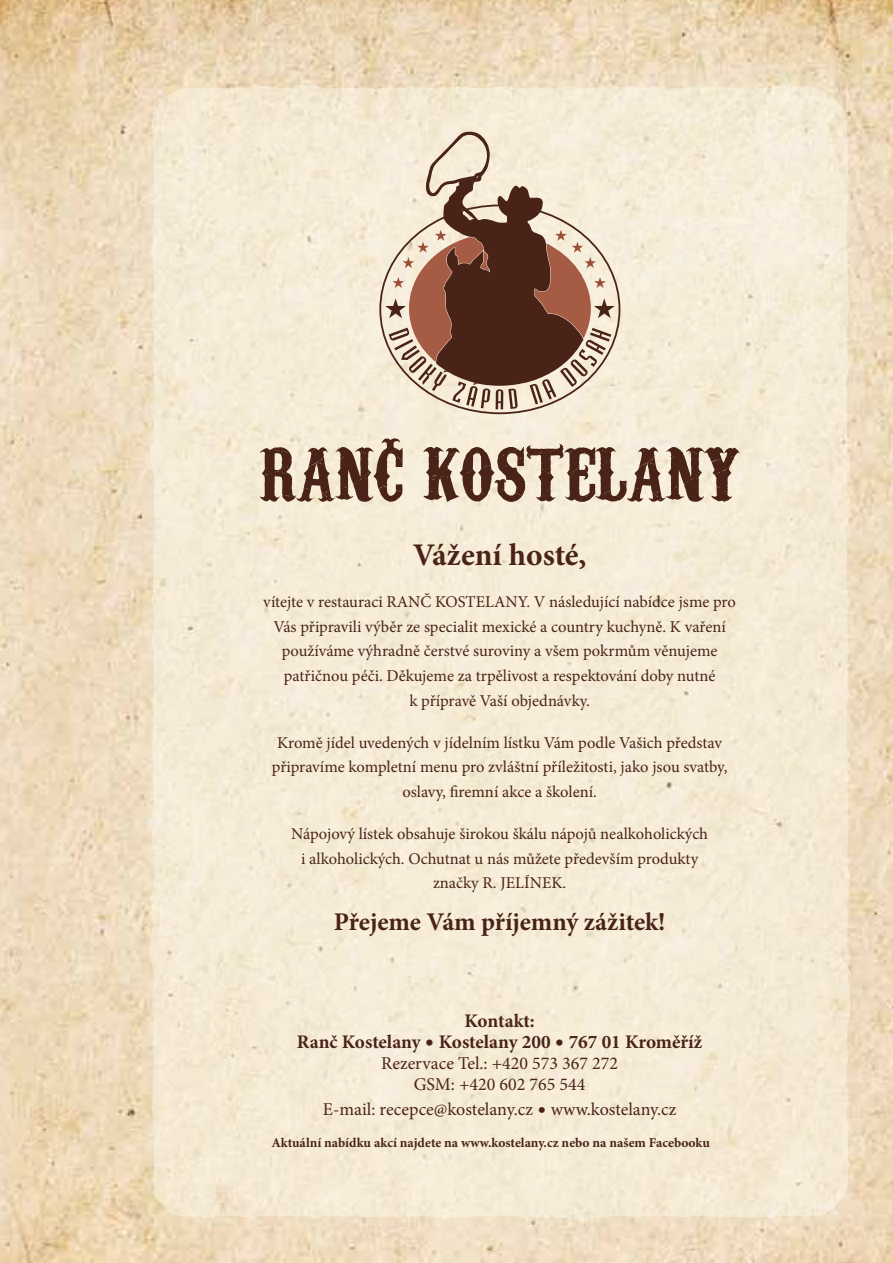
<style>
.page{position:relative;width:893px;height:1263px;background:#fff}
.page>*{position:absolute;margin:0;border:0;box-sizing:border-box;transform-origin:0 0}
.t1{font:700 31.5px "Minion Pro";color:#4a2318}
.t2{font:700 25.5px "Minion Pro";letter-spacing:-.005em;color:#4a2318}
.t3{font:700 19.2px/21px "Minion Pro";letter-spacing:-.005em;color:#4a2318;text-align:center}
.t4{font:18px/21px "Minion Pro";color:#4a2318;text-align:center}
.t5{font:16.5px/24.8px "Minion Pro";color:#4a2318;text-align:center}
.t6{font:700 13.5px "Minion Pro";color:#4a2318}
.s1{font-family:"DIN Pro"}
</style>
<div class="page">
<img style="left:0;top:0;width:893px;height:1263px">
<div style="left:148px;top:85px;width:702px;height:1136px;background:#f6ebd7"></div>
<svg style="left:379px;top:205px;width:241px;height:209px;background:#e5d9c7"></svg>
<svg style="left:385px;top:131px;width:230px;height:278px;background:#b39888"></svg>
<svg style="left:260px;top:438px;width:143px;height:64px;background:#a89181"></svg>
<svg style="left:423px;top:444px;width:316px;height:58px;background:#aa9384"></svg>
<h1 class="t1" style="left:413px;top:536px;width:175px">Vážení hosté,</h1>
<p class="t5" style="left:263px;top:589px;width:474px">vítejte v restauraci RANČ KOSTELANY. V následující nabídce jsme pro Vás připravili výběr ze specialit mexické a country kuchyně. K vaření používáme výhradně čerstvé suroviny a všem pokrmům věnujeme patřičnou péči. Děkujeme za trpělivost a respektování doby nutné<br>k přípravě Vaší objednávky.</p>
<p class="t5" style="left:272px;top:730px;width:457px">Kromě jídel uvedených v jídelním lístku Vám podle Vašich představ připravíme kompletní menu pro zvláštní příležitosti, jako jsou svatby, oslavy, firemní akce a školení.</p>
<p class="t5" style="left:291px;top:821px;width:418px">Nápojový lístek obsahuje širokou škálu nápojů nealkoholických i alkoholických. Ochutnat u nás můžete především produkty značky R. JELÍNEK.</p>
<h2 class="t2" style="left:334px;top:907px;width:333px">Přejeme Vám příjemný zážitek!</h2>
<p class="t3" style="left:297px;top:1011px;width:407px">Kontakt:<br>Ranč Kostelany <span class="s1">•</span> Kostelany 200 <span class="s1">•</span> 767 01 Kroměříž</p>
<p class="t4" style="left:381px;top:1052px;width:239px">Rezervace Tel.: +420 573 367 272<br>GSM: +420 602 765 544</p>
<p class="t4" style="left:323px;top:1098px;width:355px">E-mail: recepce@kostelany.cz <span class="s1">•</span> www.kostelany.cz</p>
<p class="t6" style="left:271px;top:1134px;width:440px">Aktuální nabídku akcí najdete na www.kostelany.cz nebo na našem Facebooku</p>
</div>
